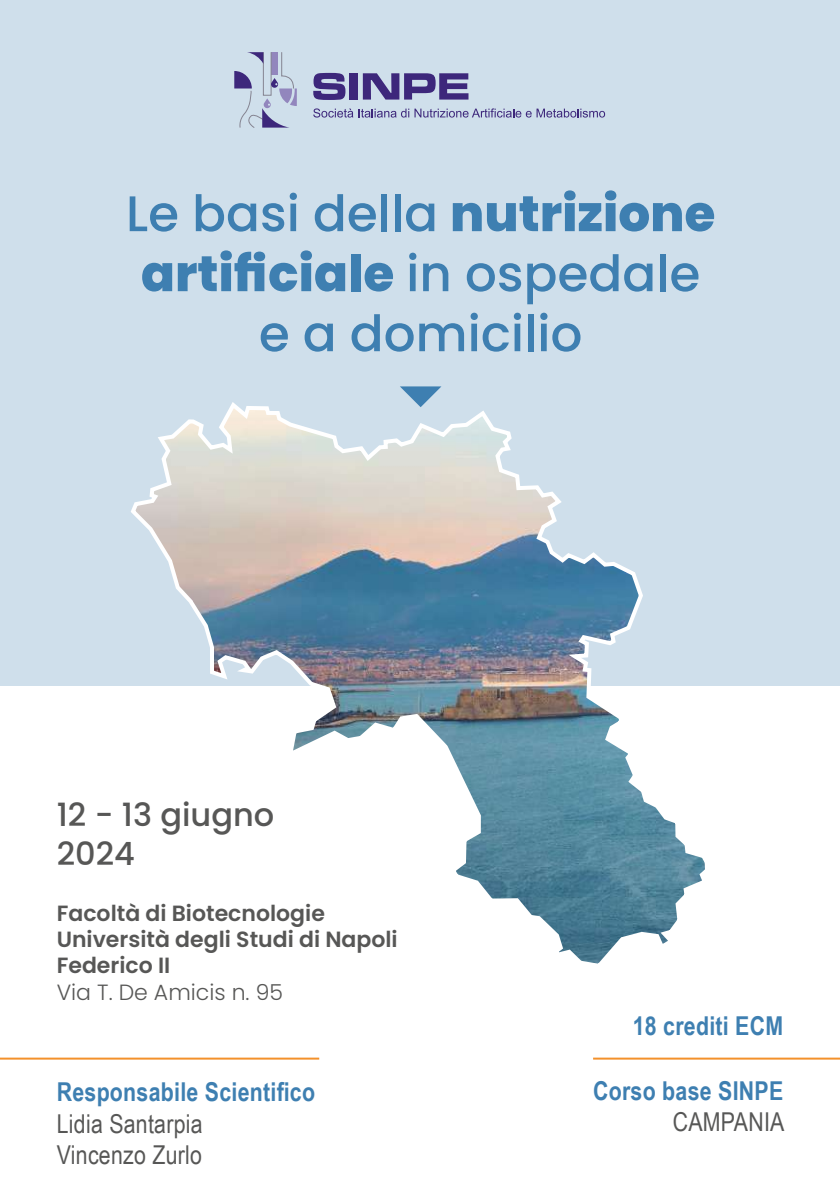
<style>
.page{position:relative;width:840px;height:1191px;background:#fff}
.page>*{position:absolute;margin:0;border:0;box-sizing:border-box;transform-origin:0 0}
.t1{font:500 50px/60px "Poppins";color:#3e7fb1;text-align:center}
.t2{font:500 32px/38.4px "Poppins";color:#575756}
.t3{font:700 26px "Arial Narrow";letter-spacing:.01em;color:#3e7fb1}
.t4{font:26px/31.2px "Arial Narrow";letter-spacing:.01em;color:#575756}
.t5{font:600 22px/26.4px "Poppins";color:#575756}
.t6{font:300 22px "Poppins";color:#575756}
.s1{font-weight:800}
</style>
<div class="page">
<div style="left:0;top:0;width:839px;height:685px;background:#cfdfeb"></div>
<svg style="left:128px;top:402px;width:582px;height:562px"></svg>
<hr style="left:0;top:1057px;width:319px;height:2px;background:#f3912b">
<hr style="left:592px;top:1057px;width:247px;height:2px;background:#f3912b">
<svg style="left:313px;top:73px;width:32px;height:27px"></svg>
<div style="left:349px;top:73px;width:9px;height:27px;background:#3d277b"></div>
<svg style="left:362px;top:73px;width:106px;height:27px"></svg>
<svg style="left:313px;top:108px;width:291px;height:10px"></svg>
<svg style="left:234px;top:52px;width:62px;height:76px"></svg>
<svg style="left:399px;top:386px;width:42px;height:21px"></svg>
<h1 class="t1" style="left:126px;top:184px;width:590px">Le basi della <span class="s1">nutrizione artificiale</span> in ospedale e a domicilio</h1>
<h2 class="t2" style="left:57px;top:796px;width:219px">12 - 13 giugno<br>2024</h2>
<p class="t5" style="left:57px;top:899px;width:342px">Facoltà di Biotecnologie<br>Università degli Studi di Napoli<br>Federico II</p>
<p class="t6" style="left:57px;top:979px;width:228px">Via T. De Amicis n. 95</p>
<p class="t3" style="left:57px;top:1072px;width:260px">Responsabile Scientifico</p>
<p class="t4" style="left:57px;top:1106px;width:147px">Lidia Santarpia<br>Vincenzo Zurlo</p>
<p class="t3" style="left:632px;top:1006px;width:152px">18 crediti ECM</p>
<p class="t3" style="left:592px;top:1071px;width:191px">Corso base SINPE</p>
<p class="t4" style="left:672px;top:1105px;width:113px">CAMPANIA</p>
</div>
